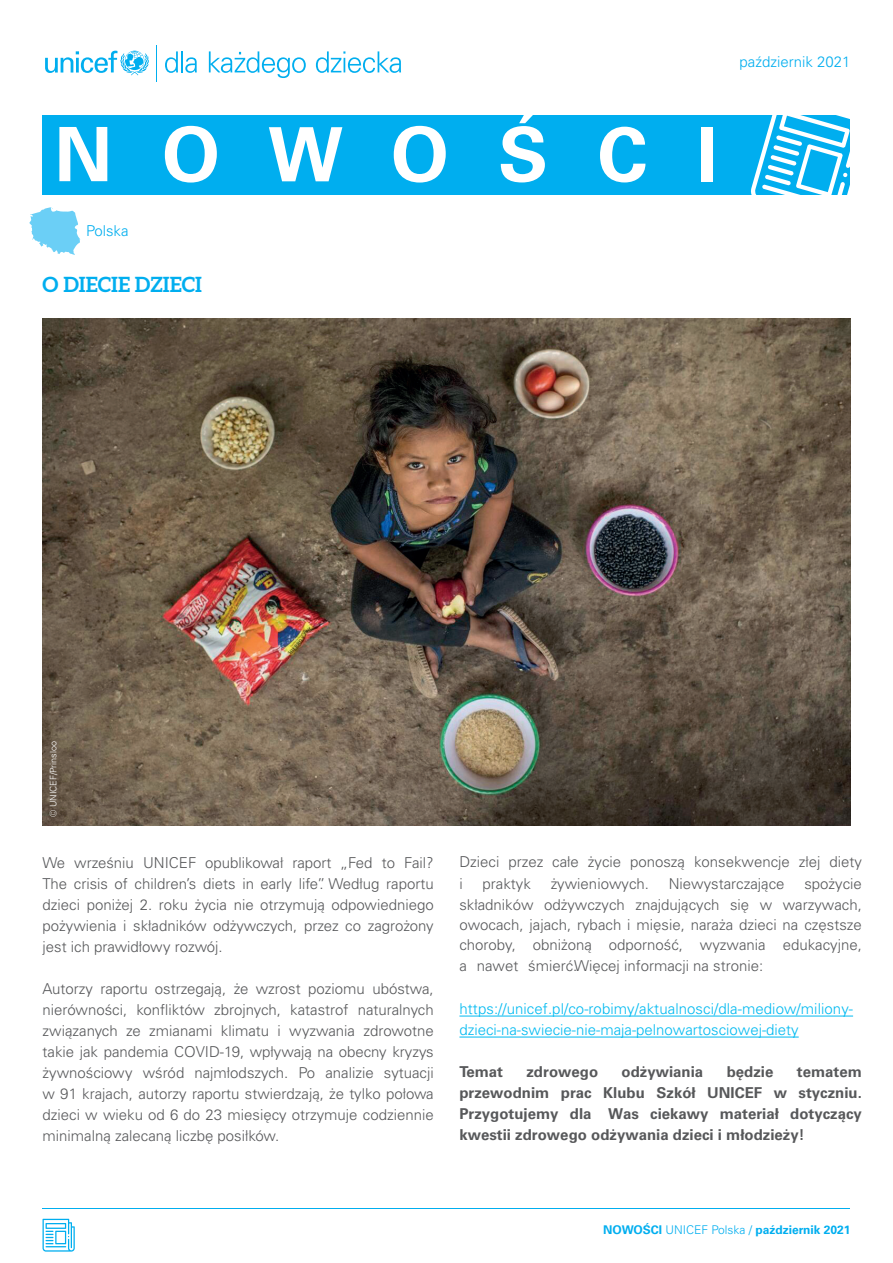
<style>
.page{position:relative;width:893px;height:1263px;background:#fff}
.page>*{position:absolute;margin:0;border:0;box-sizing:border-box;transform-origin:0 0}
.t1{font:700 75px "Univers LT Pro 65";letter-spacing:.655em;color:#fff}
.t2{font:700 21px "Aleo";color:#00aeef}
.t3{font:300 15px/21px "Univers LT Pro 45";color:#57585a;text-align:justify}
.t4{font:700 15px/21px "Univers LT Pro 65";color:#57585a;text-align:justify}
.t5{font:300 15px/21px "Univers LT Pro 45";letter-spacing:.005em;color:#00baf1}
.t6{font:300 15px "Univers LT Pro 45";color:#00aeef}
.t7{font:700 12px "Univers LT Pro 65";color:#00aeef}
.t8{font:300 9px "Univers LT Pro 45";color:#fff}
.s1{font-family:"Univers LT Pro 45";font-weight:300}
</style>
<div class="page">
<hr style="left:43px;top:1208px;width:807px;height:1px;background:#00aeef">
<svg style="left:43px;top:1219px;width:32px;height:32px"></svg>
<div style="left:43px;top:115px;width:807px;height:79px;background:#00aeef"></div>
<svg style="left:45px;top:51px;width:104px;height:24px"></svg>
<svg style="left:165px;top:51px;width:13px;height:22px"></svg>
<hr style="left:181px;top:51px;width:2px;height:21px;background:#00aeef">
<svg style="left:185px;top:57px;width:12px;height:16px"></svg>
<svg style="left:209px;top:51px;width:97px;height:27px"></svg>
<svg style="left:316px;top:51px;width:85px;height:22px"></svg>
<hr style="left:157px;top:45px;width:1px;height:37px;background:#00aeef">
<svg style="left:750px;top:115px;width:100px;height:80px"></svg>
<img style="left:43px;top:318px;width:807px;height:508px">
<svg style="left:29px;top:207px;width:51px;height:48px"></svg>
<hr style="left:459px;top:1037px;width:340px;height:1px;background:#00baf1">
<hr style="left:459px;top:1016px;width:394px;height:1px;background:#00baf1">
<h1 class="t1" style="left:54px;top:102px;width:665px">NOWOŚCI</h1>
<p class="t6" style="left:86px;top:220px;width:44px">Polska</p>
<h2 class="t2" style="left:43px;top:273px;width:161px">O DIECIE DZIECI</h2>
<p class="t6" style="left:740px;top:51px;width:112px">październik 2021</p>
<p class="t8" style="left:47px;top:817px;width:78px;rotate:-90deg">© UNICEF/Prinsloo</p>
<p class="t3" style="left:43px;top:852px;width:393px">We wrześniu UNICEF opublikował raport „Fed to Fail?<br>The crisis of children’s diets in early life”. Według raportu dzieci poniżej 2. roku życia nie otrzymują odpowiedniego pożywienia i składników odżywczych, przez co zagrożony jest ich prawidłowy rozwój.</p>
<p class="t3" style="left:43px;top:978px;width:393px">Autorzy raportu ostrzegają, że wzrost poziomu ubóstwa, nierówności, konfliktów zbrojnych, katastrof naturalnych związanych ze zmianami klimatu i wyzwania zdrowotne takie jak pandemia COVID-19, wpływają na obecny kryzys żywnościowy wśród najmłodszych. Po analizie sytuacji w 91 krajach, autorzy raportu stwierdzają, że tylko połowa dzieci w wieku od 6 do 23 miesięcy otrzymuje codziennie minimalną zalecaną liczbę posiłków.</p>
<p class="t3" style="left:459px;top:850px;width:404px;line-height:21.9px">Dzieci przez całe życie ponoszą konsekwencje złej diety i</p>
<p class="t3" style="left:459px;top:873px;width:404px;line-height:20.5px;text-indent:345px">spożycie składników odżywczych znajdujących się w warzywach, owocach, jajach, rybach i mięsie, naraża dzieci na częstsze choroby, obniżoną odporność, wyzwania edukacyjne, a nawet śmierć. Więcej informacji na stronie:</p>
<p class="t5" style="left:459px;top:998px;width:395px">https://unicef.pl/co-robimy/aktualnosci/dla-mediow/miliony&shy;dzieci-na-swiecie-nie-maja-pelnowartosciowej-diety</p>
<p class="t4" style="left:459px;top:1060px;width:45px">Temat</p>
<p class="t4" style="left:526px;top:1060px;width:73px">zdrowego</p>
<p class="t4" style="left:622px;top:1060px;width:83px">odżywiania</p>
<p class="t4" style="left:727px;top:1060px;width:48px">będzie</p>
<p class="t3" style="left:483px;top:872px;width:50px">praktyk</p>
<p class="t3" style="left:551px;top:872px;width:100px">żywieniowych.</p>
<p class="t3" style="left:669px;top:872px;width:117px">Niewystarczające</p>
<p class="t4" style="left:459px;top:1060px;width:404px;text-indent:337px">tematem przewodnim prac Klubu Szkół UNICEF w styczniu.<br>Przygotujemy dla Was ciekawy materiał dotyczący kwestii zdrowego odżywania dzieci i młodzieży!</p>
<p class="t7" style="left:603px;top:1221px;width:249px">NOWOŚCI <span class="s1">UNICEF Polska /</span> październik 2021</p>
</div>
